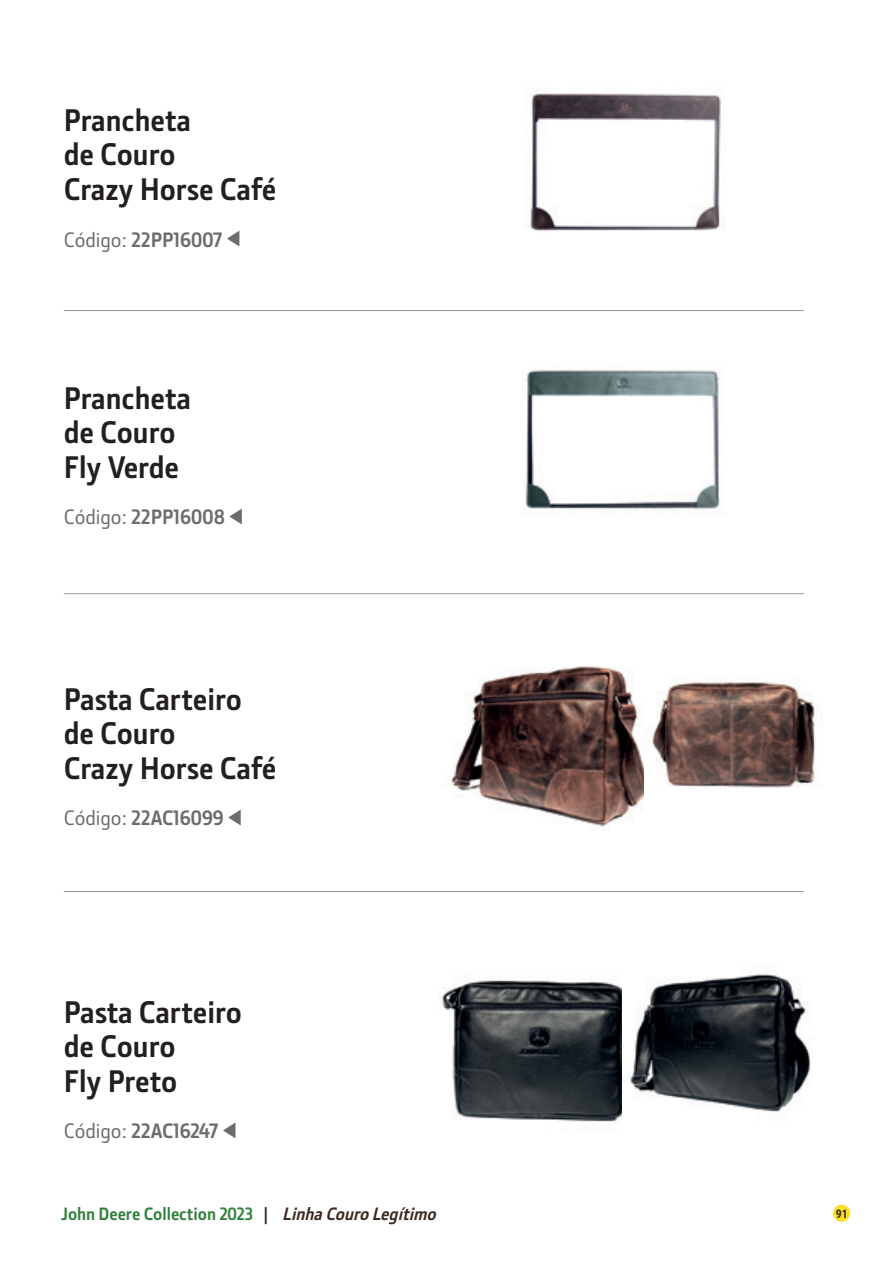
<style>
.page{position:relative;width:893px;height:1263px;background:#fff}
.page>*{position:absolute;margin:0;border:0;box-sizing:border-box;transform-origin:0 0}
.t1{font:700 31.5px/34.5px "JD Sans Pro";color:#231f20}
.t2{font:700 21px "JD Sans Pro";letter-spacing:-.02em;color:#696d6f}
.t3{font:700 18px "JD Sans Pro";color:#31803d}
.t4{font:700 12px "Roboto Condensed";color:#3c2922}
.s1{font-weight:500}
.s2{color:#3c2922}
.s3{font-style:italic;color:#3c2922}
</style>
<div class="page">
<div style="left:833px;top:1204px;width:17px;height:18px;background:#fade29;border-radius:50%"></div>
<svg style="left:227px;top:231px;width:12px;height:15px"></svg>
<img style="left:530px;top:93px;width:191px;height:138px">
<svg style="left:229px;top:509px;width:13px;height:15px"></svg>
<img style="left:525px;top:370px;width:195px;height:140px">
<svg style="left:228px;top:809px;width:13px;height:16px"></svg>
<img style="left:451px;top:666px;width:193px;height:161px">
<img style="left:652px;top:682px;width:165px;height:106px">
<svg style="left:223px;top:1123px;width:12px;height:15px"></svg>
<img style="left:441px;top:980px;width:181px;height:142px">
<img style="left:630px;top:973px;width:181px;height:139px">
<hr style="left:64px;top:310px;width:740px;height:1px;background:#929799">
<hr style="left:64px;top:593px;width:740px;height:1px;background:#929799">
<hr style="left:64px;top:891px;width:740px;height:1px;background:#929799">
<p class="t1" style="left:64px;top:102px;width:214px">Prancheta<br>de Couro<br>Crazy Horse Café</p>
<p class="t2" style="left:64px;top:226px;width:161px"><span class="s1">Código:</span> 22PP16007</p>
<p class="t1" style="left:64px;top:380px;width:129px">Prancheta de Couro<br>Fly Verde</p>
<p class="t2" style="left:64px;top:503px;width:163px"><span class="s1">Código:</span> 22PP16008</p>
<p class="t1" style="left:64px;top:681px;width:214px">Pasta Carteiro de Couro<br>Crazy Horse Café</p>
<p class="t2" style="left:64px;top:804px;width:162px"><span class="s1">Código:</span> 22AC16099</p>
<p class="t1" style="left:64px;top:994px;width:180px">Pasta Carteiro de Couro<br>Fly Preto</p>
<p class="t2" style="left:64px;top:1117px;width:157px"><span class="s1">Código:</span> 22AC16247</p>
<p class="t3" style="left:62px;top:1202px;width:381px">John Deere Collection 2023 <span class="s2">|</span> <span class="s3">LinhaCouroLegítimo</span></p>
<p class="t4" style="left:836px;top:1205px;width:14px">91</p>
</div>
